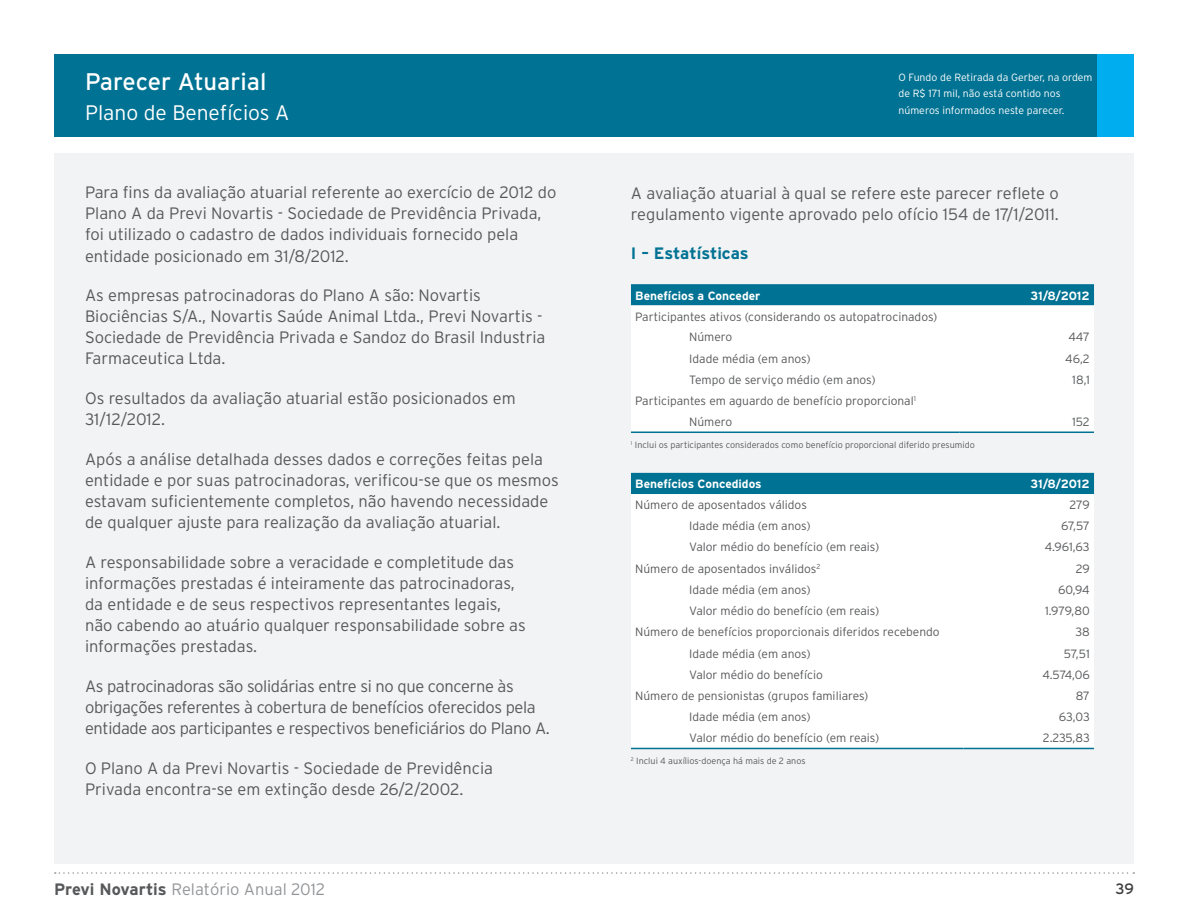
<style>
.page{position:relative;width:1188px;height:918px;background:#fff}
.page>*{position:absolute;margin:0;border:0;box-sizing:border-box;transform-origin:0 0}
.t1{font:24px "Interstate";color:#fff}
.t2{font:300 21px "Interstate";color:#fff}
.t3{font:300 16.5px/21px "Interstate";color:#57585a}
.t4{font:300 16.5px/21px "Interstate";letter-spacing:-.02em;color:#57585a}
.t5{font:300 16.5px "Interstate";color:#939598}
.t6{font:700 16.5px "Interstate";color:#007293}
.t7{font:15px "Interstate";color:#3e3e3f}
.t8{font:300 12px/20.9px "Interstate";color:#57585a}
.t9{font:700 12px "Interstate";color:#fff}
.t10{font:300 10.5px/16.5px "Interstate";color:#fff}
.t11{font:300 9px "Interstate";color:#57585a}
.s1{font-weight:700;color:#57585a}
</style>
<div class="page">
<svg style="left:55px;top:872px;width:1079px;height:2px"></svg>
<div style="left:54px;top:153px;width:1080px;height:711px;background:#f2f3f4"></div>
<div style="left:54px;top:54px;width:1044px;height:83px;background:#007293"></div>
<div style="left:1098px;top:54px;width:36px;height:83px;background:#00aeef"></div>
<div style="left:631px;top:284px;width:463px;height:21px;background:#007293"></div>
<div style="left:631px;top:305px;width:463px;height:127px;background:#fff"></div>
<hr style="left:631px;top:432px;width:328px;height:1px;background:#007293">
<hr style="left:959px;top:432px;width:135px;height:1px;background:#007293">
<div style="left:631px;top:473px;width:463px;height:21px;background:#007293"></div>
<div style="left:631px;top:495px;width:463px;height:253px;background:#fff"></div>
<hr style="left:631px;top:748px;width:332px;height:1px;background:#007293">
<hr style="left:963px;top:748px;width:131px;height:1px;background:#007293">
<h1 class="t1" style="left:85px;top:68px;width:183px">Parecer Atuarial</h1>
<p class="t2" style="left:85px;top:101px;width:206px">Plano de Benefícios A</p>
<p class="t3" style="left:85px;top:182px;width:473px">Para fins da avaliação atuarial referente ao exercício de 2012 do Plano A da Previ Novartis - Sociedade de Previdência Privada, foi utilizado o cadastro de dados individuais fornecido pela entidade posicionado em 31/8/2012.</p>
<p class="t3" style="left:85px;top:285px;width:462px">As empresas patrocinadoras do Plano A são: Novartis Biociências S/A., Novartis Saúde Animal Ltda., Previ Novartis - Sociedade de Previdência Privada e Sandoz do Brasil Industria Farmaceutica Ltda.</p>
<p class="t3" style="left:85px;top:388px;width:432px">Os resultados da avaliação atuarial estão posicionados em<br>31/12/2012.</p>
<p class="t3" style="left:85px;top:449px;width:475px">Após a análise detalhada desses dados e correções feitas pela entidade e por suas patrocinadoras, verificou-se que os mesmos estavam suficientemente completos, não havendo necessidade de qualquer ajuste para realização da avaliação atuarial.</p>
<p class="t3" style="left:85px;top:551px;width:442px">A responsabilidade sobre a veracidade e completitude das informações prestadas é inteiramente das patrocinadoras, da entidade e de seus respectivos representantes legais, não cabendo ao atuário qualquer responsabilidade sobre as informações prestadas.</p>
<p class="t4" style="left:85px;top:675px;width:466px">As patrocinadoras são solidárias entre si no que concerne às obrigações referentes à cobertura de benefícios oferecidos pela entidade aos participantes e respectivos beneficiários do Plano A.</p>
<p class="t3" style="left:85px;top:757px;width:410px">O Plano A da Previ Novartis - Sociedade de Previdência<br>Privada encontra-se em extinção desde 26/2/2002.</p>
<p class="t10" style="left:899px;top:69px;width:196px">O Fundo de Retirada da Gerber, na ordem de R$ 171 mil, não está contido nos números informados neste parecer.</p>
<p class="t3" style="left:631px;top:182px;width:429px">A avaliação atuarial à qual se refere este parecer reflete o regulamento vigente aprovado pelo ofício 154 de 17/1/2011.</p>
<p class="t6" style="left:631px;top:244px;width:119px">I – Estatísticas</p>
<p class="t9" style="left:635px;top:289px;width:127px">Benefícios a Conceder</p>
<p class="t9" style="left:1031px;top:289px;width:61px">31/8/2012</p>
<p class="t8" style="left:689px;top:306px;width:250px;text-indent:-54px">Participantes ativos (considerando os autopatrocinados)<br>Número</p>
<p class="t8" style="left:1068px;top:327px;width:23px">447</p>
<p class="t8" style="left:689px;top:348px;width:123px">Idade média (em anos)</p>
<p class="t8" style="left:1065px;top:348px;width:26px">46,2</p>
<p class="t8" style="left:689px;top:369px;width:188px">Tempo de serviço médio (em anos)</p>
<p class="t8" style="left:1072px;top:369px;width:19px">18,1</p>
<p class="t8" style="left:689px;top:390px;width:228px;text-indent:-54px">Participantes em aguardo de benefício proporcional<sup>1<br></sup>Número</p>
<p class="t8" style="left:1072px;top:411px;width:19px">152</p>
<p class="t11" style="left:631px;top:440px;width:345px"><sup>1</sup> Inclui os participantes considerados como benefício proporcional diferido presumido</p>
<p class="t9" style="left:635px;top:477px;width:128px">Benefícios Concedidos</p>
<p class="t9" style="left:1031px;top:477px;width:61px">31/8/2012</p>
<p class="t8" style="left:635px;top:494px;width:173px">Número de aposentados válidos</p>
<p class="t8" style="left:1070px;top:494px;width:22px">279</p>
<p class="t8" style="left:689px;top:515px;width:123px">Idade média (em anos)</p>
<p class="t8" style="left:1061px;top:515px;width:30px">67,57</p>
<p class="t8" style="left:689px;top:537px;width:192px">Valor médio do benefício (em reais)</p>
<p class="t8" style="left:1045px;top:537px;width:46px">4.961,63</p>
<p class="t8" style="left:635px;top:558px;width:187px">Número de aposentados inválidos<sup>2</sup></p>
<p class="t8" style="left:1076px;top:558px;width:15px">29</p>
<p class="t8" style="left:689px;top:579px;width:123px">Idade média (em anos)</p>
<p class="t8" style="left:1058px;top:579px;width:33px">60,94</p>
<p class="t8" style="left:689px;top:600px;width:192px">Valor médio do benefício (em reais)</p>
<p class="t8" style="left:1045px;top:600px;width:46px">1.979,80</p>
<p class="t8" style="left:635px;top:622px;width:306px">Número de benefícios proporcionais diferidos recebendo</p>
<p class="t8" style="left:1076px;top:622px;width:16px">38</p>
<p class="t8" style="left:689px;top:643px;width:123px">Idade média (em anos)</p>
<p class="t8" style="left:1064px;top:643px;width:27px">57,51</p>
<p class="t8" style="left:689px;top:664px;width:135px">Valor médio do benefício</p>
<p class="t8" style="left:1042px;top:664px;width:49px">4.574,06</p>
<p class="t8" style="left:635px;top:685px;width:235px">Número de pensionistas (grupos familiares)</p>
<p class="t8" style="left:1076px;top:685px;width:16px">87</p>
<p class="t8" style="left:689px;top:707px;width:123px">Idade média (em anos)</p>
<p class="t8" style="left:1059px;top:707px;width:32px">63,03</p>
<p class="t8" style="left:689px;top:728px;width:192px">Valor médio do benefício (em reais)</p>
<p class="t8" style="left:1043px;top:728px;width:48px">2.235,83</p>
<p class="t11" style="left:631px;top:756px;width:176px"><sup>2</sup> Inclui 4 auxílios-doença há mais de 2 anos</p>
<p class="t5" style="left:54px;top:880px;width:273px"><span class="s1">Previ Novartis</span> Relatório Anual 2012</p>
<p class="t7" style="left:1116px;top:881px;width:20px">39</p>
</div>
